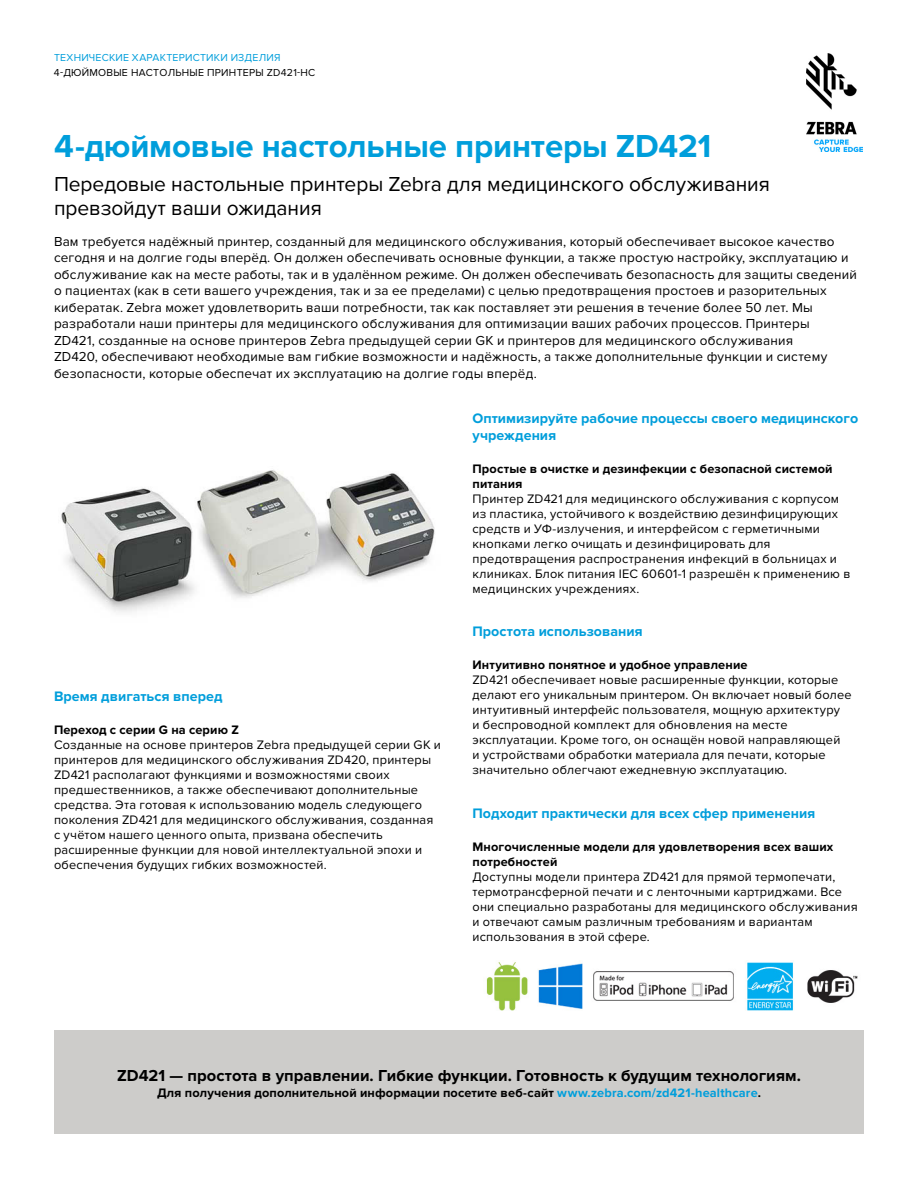
<style>
.page{position:relative;width:918px;height:1188px;background:#fff}
.page>*{position:absolute;margin:0;border:0;box-sizing:border-box;transform-origin:0 0}
.t1{font:700 33px "Proxima Nova";letter-spacing:-.005em;color:#009edb}
.t2{font:21px/24px "Proxima Nova";letter-spacing:-.005em;color:#000}
.t3{font:700 16.5px "Proxima Nova";color:#000}
.t4{font:700 14.25px/17.2px "Proxima Nova";color:#009edb}
.t5{font:13.5px/16.5px "Proxima Nova";letter-spacing:.015em;color:#000}
.t6{font:12.75px/15px "Proxima Nova";letter-spacing:.015em;color:#000}
.t7{font:700 12.75px/15px "Proxima Nova";letter-spacing:.01em;color:#000}
.t8{font:10.5px "Proxima Nova";letter-spacing:.02em;color:#000}
.t9{font:10.5px "Proxima Nova";letter-spacing:.02em;color:#009edb}
.s1{color:#009edb}
</style>
<div class="page">
<img style="left:806px;top:54px;width:56px;height:97px">
<div style="left:54px;top:1031px;width:810px;height:103px;background:#cdccca"></div>
<img style="left:486px;top:962px;width:372px;height:49px">
<img style="left:61px;top:470px;width:374px;height:142px">
<p class="t9" style="left:54px;top:52px;width:228px">ТЕХНИЧЕСКИЕ ХАРАКТЕРИСТИКИ ИЗДЕЛИЯ</p>
<p class="t8" style="left:54px;top:66px;width:263px">4-ДЮЙМОВЫЕ НАСТОЛЬНЫЕ ПРИНТЕРЫ ZD421-HC</p>
<h1 class="t1" style="left:54px;top:127px;width:659px">4-дюймовые настольные принтеры ZD421</h1>
<h2 class="t2" style="left:54px;top:173px;width:718px">Передовые настольные принтеры Zebra для медицинского обслуживания превзойдут ваши ожидания</h2>
<p class="t5" style="left:54px;top:233px;width:805px">Вам требуется надёжный принтер, созданный для медицинского обслуживания, который обеспечивает высокое качество сегодня и на долгие годы вперёд. Он должен обеспечивать основные функции, а также простую настройку, эксплуатацию и обслуживание как на месте работы, так и в удалённом режиме. Он должен обеспечивать безопасность для защиты сведений о пациентах (как в сети вашего учреждения, так и за ее пределами) с целью предотвращения простоев и разорительных кибератак. Zebra может удовлетворить ваши потребности, так как поставляет эти решения в течение более 50 лет. Мы разработали наши принтеры для медицинского обслуживания для оптимизации ваших рабочих процессов. Принтеры<br>ZD421, созданные на основе принтеров Zebra предыдущей серии GK и принтеров для медицинского обслуживания<br>ZD420, обеспечивают необходимые вам гибкие возможности и надёжность, а также дополнительные функции и систему безопасности, которые обеспечат их эксплуатацию на долгие годы вперёд.</p>
<p class="t4" style="left:54px;top:688px;width:170px">Время двигаться вперед</p>
<p class="t7" style="left:54px;top:722px;width:186px">Переход с серии G на серию Z</p>
<p class="t6" style="left:54px;top:737px;width:389px">Созданные на основе принтеров Zebra предыдущей серии GK и принтеров для медицинского обслуживания ZD420, принтеры ZD421 располагают функциями и возможностями своих предшественников, а также обеспечивают дополнительные средства. Эта готовая к использованию модель следующего поколения ZD421 для медицинского обслуживания, созданная с учётом нашего ценного опыта, призвана обеспечить расширенные функции для новой интеллектуальной эпохи и обеспечения будущих гибких возможностей.</p>
<p class="t4" style="left:472px;top:410px;width:387px">Оптимизируйте рабочие процессы своего медицинского учреждения</p>
<p class="t7" style="left:472px;top:461px;width:362px">Простые в очистке и дезинфекции с безопасной системой питания</p>
<p class="t6" style="left:472px;top:491px;width:379px">Принтер ZD421 для медицинского обслуживания с корпусом из пластика, устойчивого к воздействию дезинфицирующих средств и УФ-излучения, и интерфейсом с герметичными кнопками легко очищать и дезинфицировать для предотвращения распространения инфекций в больницах и клиниках. Блок питания IEC 60601-1 разрешён к применению в медицинских учреждениях.</p>
<p class="t4" style="left:472px;top:623px;width:172px">Простота использования</p>
<p class="t7" style="left:472px;top:658px;width:277px">Интуитивно понятное и удобное управление</p>
<p class="t6" style="left:472px;top:673px;width:381px">ZD421 обеспечивает новые расширенные функции, которые делают его уникальным принтером. Он включает новый более интуитивный интерфейс пользователя, мощную архитектуру<br>и беспроводной комплект для обновления на месте эксплуатации. Кроме того, он оснащён новой направляющей<br>и устройствами обработки материала для печати, которые значительно облегчают ежедневную эксплуатацию.</p>
<p class="t4" style="left:472px;top:805px;width:344px">Подходит практически для всех сфер применения</p>
<p class="t7" style="left:472px;top:839px;width:362px">Многочисленные модели для удовлетворения всех ваших потребностей</p>
<p class="t6" style="left:472px;top:869px;width:387px">Доступны модели принтера ZD421 для прямой термопечати, термотрансферной печати и с ленточными картриджами. Все они специально разработаны для медицинского обслуживания и отвечают самым различным требованиям и вариантам использования в этой сфере.</p>
<p class="t3" style="left:117px;top:1066px;width:685px">ZD421 — простота в управлении. Гибкие функции. Готовность к будущим технологиям.</p>
<p class="t7" style="left:157px;top:1085px;width:605px">Для получения дополнительной информации посетите веб-сайт <span class="s1">www.zebra.com/zd421-healthcare</span>.</p>
</div>
